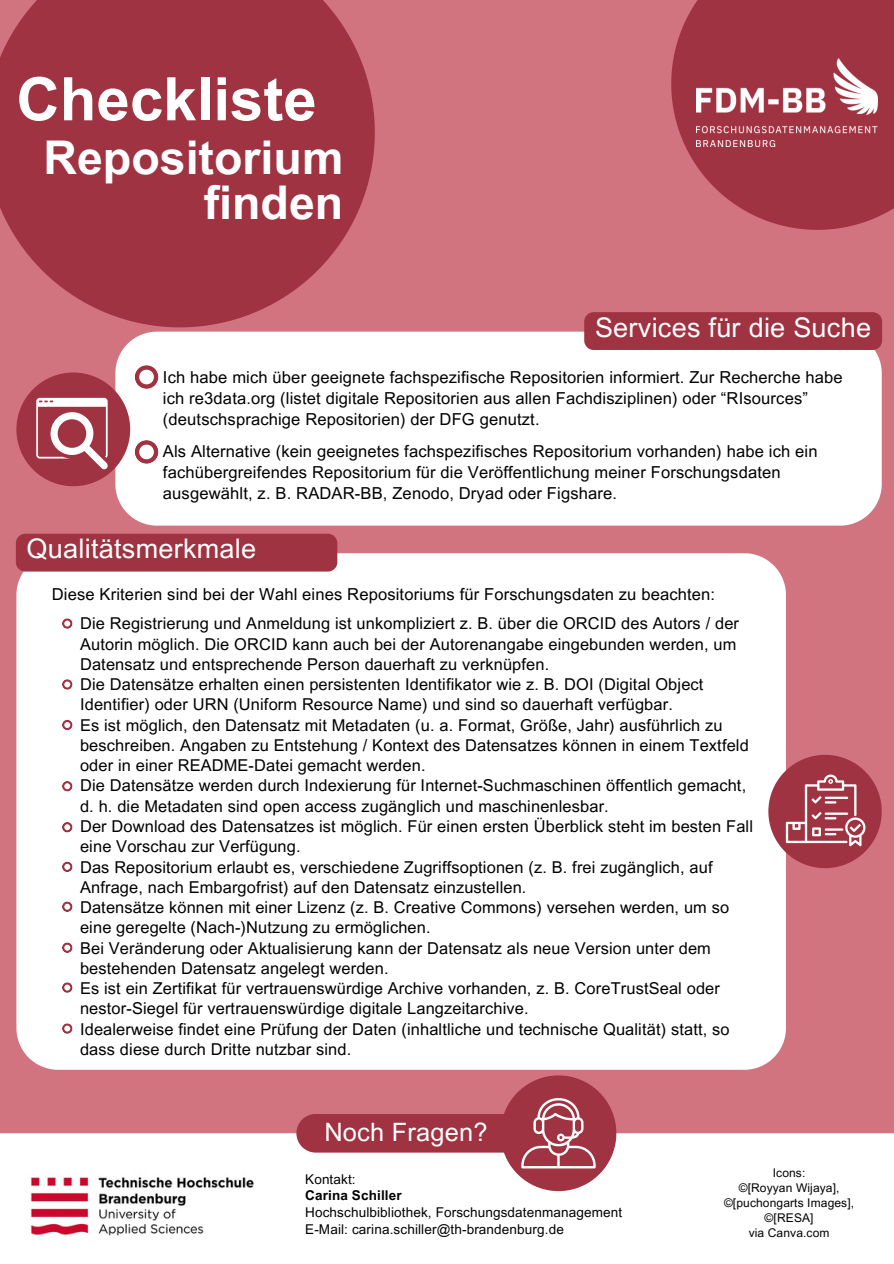
<style>
.page{position:relative;width:894px;height:1264px;background:#fff}
.page>*{position:absolute;margin:0;border:0;box-sizing:border-box;transform-origin:0 0}
.t1{font:700 60px "Arial MT Pro";color:#fff}
.t2{font:700 46.5px/45px "Arial MT Pro";color:#fff;text-align:right}
.t3{font:27px "Arial MT Pro";letter-spacing:.01em;color:#fff}
.t4{font:25.35px "Arial MT Pro";letter-spacing:.01em;color:#fff}
.t5{font:16.5px/21px "Arial MT Pro";letter-spacing:.01em;color:#000}
.t6{font:16.35px/20.2px "Arial MT Pro";letter-spacing:.01em;color:#000}
.t7{font:13.5px/17px "Arial MT Pro";letter-spacing:.01em;color:#000}
.t8{font:12px "Arial MT Pro";letter-spacing:.01em;color:#000}
.s1{font-weight:700}
</style>
<div class="page">
<div style="left:0;top:0;width:893px;height:1263px;background:#d17480"></div>
<div style="left:115px;top:331px;width:766px;height:194px;background:#fff"></div>
<svg style="left:671px;top:0;width:222px;height:230px;fill:#9f3341"></svg>
<img style="left:695px;top:59px;width:182px;height:88px">
<div style="left:0;top:1133px;width:893px;height:130px;background:#fff"></div>
<svg style="left:296px;top:1075px;width:320px;height:116px"></svg>
<div style="left:16px;top:553px;width:769px;height:516px;background:#fff"></div>
<svg style="left:62px;top:618px;width:10px;height:10px"></svg>
<svg style="left:62px;top:679px;width:10px;height:10px"></svg>
<svg style="left:62px;top:719px;width:10px;height:10px"></svg>
<svg style="left:62px;top:781px;width:10px;height:10px"></svg>
<svg style="left:62px;top:861px;width:10px;height:10px"></svg>
<svg style="left:62px;top:822px;width:10px;height:10px"></svg>
<svg style="left:62px;top:901px;width:10px;height:10px"></svg>
<svg style="left:62px;top:942px;width:10px;height:10px"></svg>
<svg style="left:768px;top:754px;width:113px;height:114px;background:#b7606b"></svg>
<svg style="left:16px;top:365px;width:142px;height:121px"></svg>
<div style="left:584px;top:312px;width:297px;height:38px;background:#9f3341"></div>
<div style="left:16px;top:533px;width:321px;height:38px;background:#9f3341;border-radius:9px"></div>
<svg style="left:62px;top:982px;width:10px;height:10px"></svg>
<svg style="left:62px;top:1023px;width:10px;height:10px"></svg>
<img style="left:30px;top:1177px;width:224px;height:59px">
<svg style="left:0;top:0;width:374px;height:327px;background:#a53b49"></svg>
<p class="t1" style="left:16px;top:77px;width:302px">Checkliste</p>
<p class="t2" style="left:43px;top:141px;width:301px">Repositorium finden</p>
<p class="t3" style="left:595px;top:317px;width:277px">Services für die Suche</p>
<h1 class="t5" style="left:163px;top:369px;width:681px">Ich habe mich über geeignete fachspezifische Repositorien informiert. Zur Recherche habe ich re3data.org (listet digitale Repositorien aus allen Fachdisziplinen) oder “RIsources” (deutschsprachige Repositorien) der DFG genutzt.</h1>
<h1 class="t5" style="left:163px;top:443px;width:656px">Als Alternative (kein geeignetes fachspezifisches Repositorium vorhanden) habe ich ein fachübergreifendes Repositorium für die Veröffentlichung meiner Forschungsdaten ausgewählt, z. B. RADAR-BB, Zenodo, Dryad oder Figshare.</h1>
<h3 class="t3" style="left:27px;top:538px;width:231px">Qualitätsmerkmale</h3>
<p class="t5" style="left:52px;top:586px;width:664px">Diese Kriterien sind bei der Wahl eines Repositoriums für Forschungsdaten zu beachten:</p>
<p class="t6" style="left:80px;top:615px;width:674px">Die Registrierung und Anmeldung ist unkompliziert z. B. über die ORCID des Autors / der Autorin möglich. Die ORCID kann auch bei der Autorenangabe eingebunden werden, um Datensatz und entsprechende Person dauerhaft zu verknüpfen.<br>Die Datensätze erhalten einen persistenten Identifikator wie z. B. DOI (Digital Object Identifier) oder URN (Uniform Resource Name) und sind so dauerhaft verfügbar.<br>Es ist möglich, den Datensatz mit Metadaten (u. a. Format, Größe, Jahr) ausführlich zu beschreiben. Angaben zu Entstehung / Kontext des Datensatzes können in einem Textfeld oder in einer README-Datei gemacht werden.<br>Die Datensätze werden durch Indexierung für Internet-Suchmaschinen öffentlich gemacht, d. h. die Metadaten sind open access zugänglich und maschinenlesbar.<br>Der Download des Datensatzes ist möglich. Für einen ersten Überblick steht im besten Fall eine Vorschau zur Verfügung.</p>
<h2 class="t6" style="left:80px;top:858px;width:651px">Das Repositorium erlaubt es, verschiedene Zugriffsoptionen (z. B. frei zugänglich, auf Anfrage, nach Embargofrist) auf den Datensatz einzustellen.<br>Datensätze können mit einer Lizenz (z. B. Creative Commons) versehen werden, um so eine geregelte (Nach-)Nutzung zu ermöglichen.<br>Bei Veränderung oder Aktualisierung kann der Datensatz als neue Version unter dem bestehenden Datensatz angelegt werden.<br>Es ist ein Zertifikat für vertrauenswürdige Archive vorhanden, z. B. CoreTrustSeal oder nestor-Siegel für vertrauenswürdige digitale Langzeitarchive.<br>Idealerweise findet eine Prüfung der Daten (inhaltliche und technische Qualität) statt, so dass diese durch Dritte nutzbar sind.</h2>
<h3 class="t4" style="left:324px;top:1122px;width:165px">Noch Fragen?</h3>
<p class="t7" style="left:305px;top:1171px;width:318px">Kontakt:<br><span class="s1">Carina Schiller<br></span>Hochschulbibliothek, Forschungsdatenmanagement<br>E-Mail: carina.schiller@th-brandenburg.de</p>
<h3 class="t8" style="left:772px;top:1168px;width:34px">Icons:</h3>
<h3 class="t8" style="left:738px;top:1183px;width:102px">©[Royyan Wijaya],</h3>
<p class="t8" style="left:723px;top:1198px;width:132px">©[puchongarts Images],</p>
<p class="t8" style="left:764px;top:1213px;width:50px">©[RESA]</p>
<h2 class="t8" style="left:748px;top:1228px;width:82px">via Canva.com</h2>
</div>
